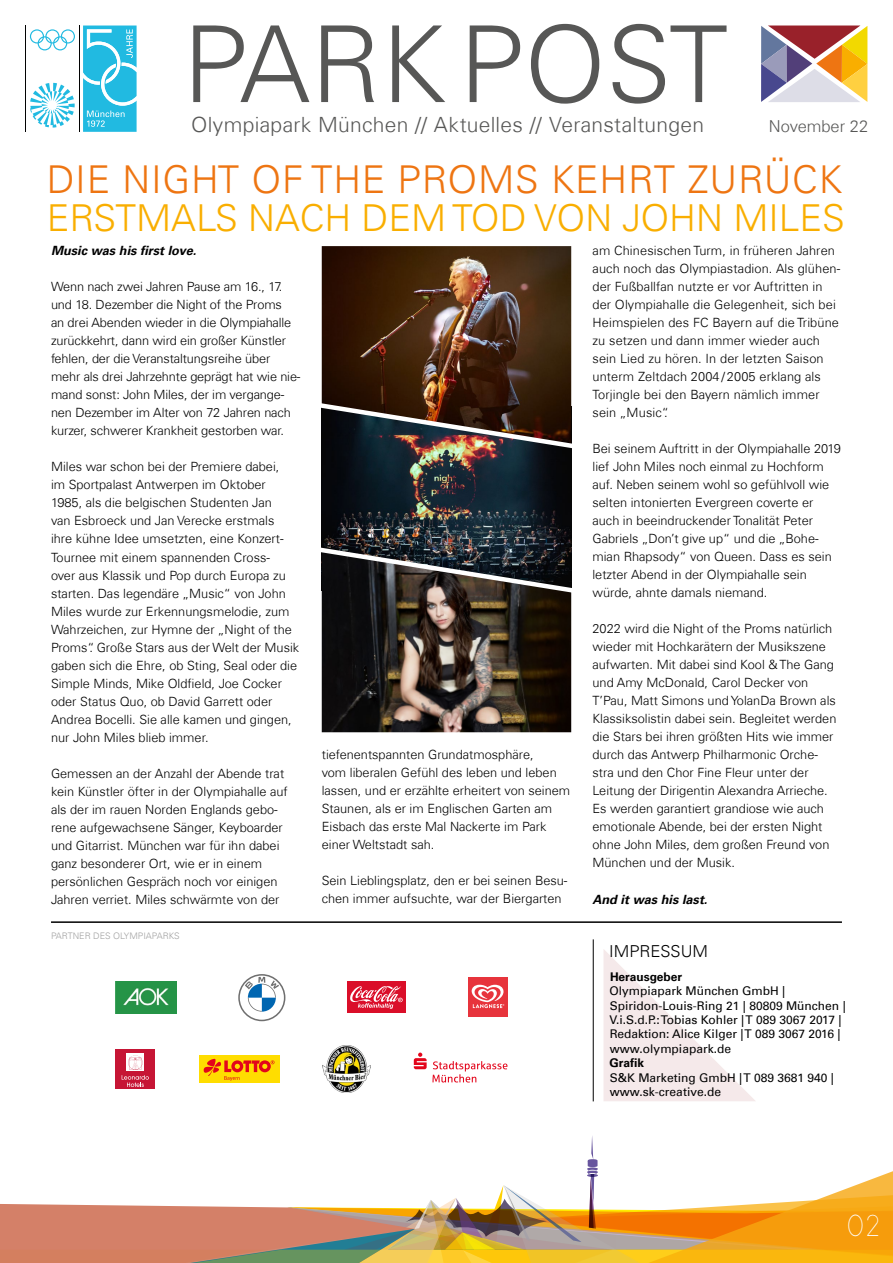
<style>
.page{position:relative;width:893px;height:1263px;background:#fff}
.page>*{position:absolute;margin:0;border:0;box-sizing:border-box;transform-origin:0 0}
.t1{font:300 106.05px "Univers Com 45";color:#575756}
.t2{font:300 38.4px "Univers Com 45";letter-spacing:.02em;color:#ee7512}
.t3{font:300 37.2px "Univers Com 45";color:#f9ae00}
.t4{font:27px "Satellite";color:#fff}
.t5{font:300 21px "Univers Com 45";letter-spacing:.015em;color:#575756}
.t6{font:300 16.5px "Univers Com 45";letter-spacing:-.005em;color:#575756}
.t7{font:300 16.5px "Univers Com 45";color:#000}
.t8{font:300 12.75px/18px "Univers Com 45";color:#000}
.t9{font:italic 700 12.75px "Univers Com 65";color:#000}
.t10{font:12px/14.4px "Univers Com 55 Roman";color:#000}
.t11{font:700 12px "Univers Com 65";color:#000}
.t12{font:300 9px "Univers Com 45";color:#a1a1a1}
</style>
<div class="page">
<svg style="left:0;top:1136px;width:893px;height:127px"></svg>
<svg style="left:83px;top:26px;width:54px;height:106px;background:#47c5e6"></svg>
<svg style="left:30px;top:29px;width:45px;height:21px"></svg>
<hr style="left:26px;top:26px;width:1px;height:106px;background:#010202">
<hr style="left:79px;top:26px;width:1px;height:106px;background:#010202">
<svg style="left:30px;top:83px;width:45px;height:45px"></svg>
<svg style="left:761px;top:26px;width:106px;height:76px;background:#bd9783"></svg>
<img style="left:322px;top:452px;width:249px;height:92px">
<svg style="left:603px;top:950px;width:152px;height:151px"></svg>
<hr style="left:51px;top:921px;width:791px;height:2px;background:#000">
<hr style="left:593px;top:939px;width:1px;height:162px;background:#000">
<img style="left:323px;top:1046px;width:47px;height:47px">
<div style="left:199px;top:1055px;width:80px;height:28px;background:#fd0"></div>
<svg style="left:204px;top:1059px;width:70px;height:22px"></svg>
<svg style="left:414px;top:1052px;width:93px;height:30px"></svg>
<div style="left:115px;top:1049px;width:40px;height:40px;background:#c61535"></div>
<div style="left:126px;top:1053px;width:18px;height:18px;background:#fff"></div>
<svg style="left:122px;top:1055px;width:27px;height:32px"></svg>
<div style="left:347px;top:981px;width:59px;height:32px;background:#da0e29"></div>
<svg style="left:350px;top:986px;width:53px;height:23px"></svg>
<img style="left:115px;top:981px;width:62px;height:32px">
<svg style="left:238px;top:974px;width:47px;height:47px"></svg>
<div style="left:468px;top:977px;width:39px;height:40px;background:#e7343c"></div>
<svg style="left:472px;top:985px;width:32px;height:23px"></svg>
<img style="left:322px;top:246px;width:249px;height:153px">
<img style="left:322px;top:596px;width:249px;height:136px">
<img style="left:321px;top:399px;width:251px;height:53px">
<img style="left:321px;top:544px;width:251px;height:52px">
<h1 class="t1" style="left:183px;top:0;width:547px">PARKPOST</h1>
<h3 class="t5" style="left:191px;top:112px;width:514px">Olympiapark München // Aktuelles // Veranstaltungen</h3>
<p class="t6" style="left:769px;top:116px;width:101px">November 22</p>
<h2 class="t2" style="left:47px;top:156px;width:797px">DIE NIGHT OF THE PROMS KEHRT ZURÜCK</h2>
<h3 class="t3" style="left:47px;top:195px;width:800px">ERSTMALS NACH DEM TOD VON JOHN MILES</h3>
<p class="t9" style="left:51px;top:243px;width:147px">Music was his first love.</p>
<p class="t8" style="left:51px;top:278px;width:251px">Wenn nach zwei Jahren Pause am 16., 17. und 18. Dezember die Night of the Proms<br>an drei Abenden wieder in die Olympiahalle zurückkehrt, dann wird ein großer Künstler fehlen, der die Veranstaltungsreihe über mehr als drei Jahrzehnte geprägt hat wie nie&shy;mand sonst: John Miles, der im vergange&shy;nen Dezember im Alter von 72 Jahren nach kurzer, schwerer Krankheit gestorben war.</p>
<p class="t8" style="left:51px;top:458px;width:250px">Miles war schon bei der Premiere dabei,<br>im Sportpalast Antwerpen im Oktober 1985, als die belgischen Studenten Jan<br>van Esbroeck und Jan Verecke erstmals<br>ihre kühne Idee umsetzten, eine Konzert-Tournee mit einem spannenden Cross-<br>over aus Klassik und Pop durch Europa zu starten. Das legendäre „Music“ von John Miles wurde zur Erkennungsmelodie, zum Wahrzeichen, zur Hymne der „Night of the Proms“. Große Stars aus der Welt der Musik gaben sich die Ehre, ob Sting, Seal oder die Simple Minds, Mike Oldfield, Joe Cocker oder Status Quo, ob David Garrett oder Andrea Bocelli. Sie alle kamen und gingen, nur John Miles blieb immer.</p>
<p class="t8" style="left:51px;top:764px;width:238px">Gemessen an der Anzahl der Abende trat kein Künstler öfter in der Olympiahalle auf als der im rauen Norden Englands gebo&shy;rene aufgewachsene Sänger, Keyboarder und Gitarrist. München war für ihn dabei ganz besonderer Ort, wie er in einem persönlichen Gespräch noch vor einigen Jahren verriet. Miles schwärmte von der</p>
<p class="t12" style="left:51px;top:930px;width:130px">PARTNER DES OLYMPIAPARKS</p>
<p class="t8" style="left:322px;top:746px;width:250px">tiefenentspannten Grundatmosphäre,<br>vom liberalen Gefühl des leben und leben lassen, und er erzählte erheitert von seinem Staunen, als er im Englischen Garten am Eisbach das erste Mal Nackerte im Park einer Weltstadt sah.</p>
<p class="t8" style="left:322px;top:872px;width:247px">Sein Lieblingsplatz, den er bei seinen Besu&shy;chen immer aufsuchte, war der Biergarten</p>
<p class="t8" style="left:592px;top:242px;width:249px">am Chinesischen Turm, in früheren Jahren auch noch das Olympiastadion. Als glühen&shy;der Fußballfan nutzte er vor Auftritten in der Olympiahalle die Gelegenheit, sich bei Heimspielen des FC Bayern auf die Tribüne zu setzen und dann immer wieder auch sein Lied zu hören. In der letzten Saison unterm Zeltdach 2004 / 2005 erklang als Torjingle bei den Bayern nämlich immer sein „Music“.</p>
<p class="t8" style="left:592px;top:440px;width:250px">Bei seinem Auftritt in der Olympiahalle 2019 lief John Miles noch einmal zu Hochform auf. Neben seinem wohl so gefühlvoll wie selten intonierten Evergreen coverte er auch in beeindruckender Tonalität Peter Gabriels „Don’t give up“ und die „Bohe&shy;mian Rhapsody“ von Queen. Dass es sein letzter Abend in der Olympiahalle sein würde, ahnte damals niemand.</p>
<p class="t8" style="left:592px;top:620px;width:245px">2022 wird die Night of the Proms natürlich wieder mit Hochkarätern der Musikszene aufwarten. Mit dabei sind Kool &amp; The Gang und Amy McDonald, Carol Decker von T’Pau, Matt Simons und YolanDa Brown als Klassiksolistin dabei sein. Begleitet werden die Stars bei ihren größten Hits wie immer durch das Antwerp Philharmonic Orche&shy;stra und den Chor Fine Fleur unter der Leitung der Dirigentin Alexandra Arrieche.<br>Es werden garantiert grandiose wie auch emotionale Abende, bei der ersten Night ohne John Miles, dem großen Freund von München und der Musik.</p>
<p class="t9" style="left:592px;top:891px;width:117px">And it was his last.</p>
<p class="t7" style="left:609px;top:941px;width:100px">IMPRESSUM</p>
<p class="t11" style="left:610px;top:969px;width:74px">Herausgeber</p>
<p class="t10" style="left:609px;top:984px;width:238px">Olympiapark München GmbH | Spiridon-Louis-Ring 21 | 80809 München | V.i.S.d.P.: Tobias Kohler | T 089 3067 2017 | Redaktion: Alice Kilger | T 089 3067 2016 | www.olympiapark.de</p>
<p class="t11" style="left:610px;top:1056px;width:36px">Grafik</p>
<p class="t10" style="left:610px;top:1070px;width:226px">S&amp;K Marketing GmbH | T 089 3681 940 | www.sk-creative.de</p>
<h3 class="t4" style="left:846px;top:1208px;width:35px">02</h3>
</div>
